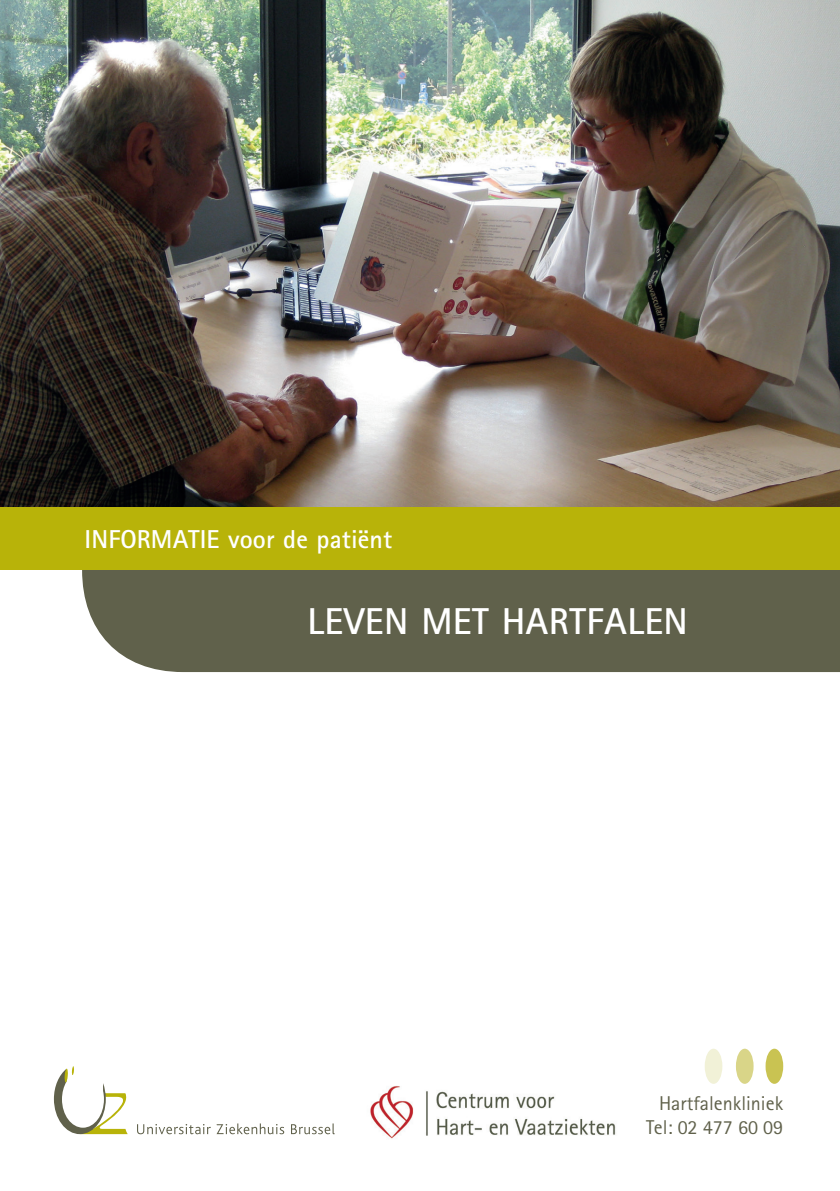
<style>
.page{position:relative;width:840px;height:1191px;background:#fff}
.page>*{position:absolute;margin:0;border:0;box-sizing:border-box;transform-origin:0 0}
.Normaal{font:700 37.4px "Rotis Sans Serif Std";letter-spacing:.01em;color:#fff}
.Normaal-2{font:700 26px "Rotis Sans Serif Std";letter-spacing:.005em;color:#fff}
.tekst{font:20px "Rotis Sans Serif Std";color:#60614b}
</style>
<div class="page">
<svg style="left:54px;top:1066px;width:74px;height:68px"></svg>
<svg style="left:137px;top:1123px;width:147px;height:11px"></svg>
<svg style="left:291px;top:1123px;width:43px;height:11px"></svg>
<div style="left:82px;top:570px;width:757px;height:102px;background:#60614b"></div>
<img style="left:0;top:0;width:839px;height:507px">
<div style="left:0;top:507px;width:839px;height:63px;background:#b8b309"></div>
<div style="left:765px;top:1048px;width:17px;height:35px;background:#c9c352;border-radius:50%"></div>
<div style="left:735px;top:1048px;width:18px;height:35px;background:#d9d588;border-radius:50%"></div>
<div style="left:704px;top:1048px;width:18px;height:35px;background:#f1f1d7;border-radius:50%"></div>
<img style="left:370px;top:1086px;width:246px;height:53px">
<p class="Normaal-2" style="left:85px;top:522px;width:309px">INFORMATIE voor de patiënt</p>
<p class="Normaal" style="left:307px;top:597px;width:381px">LEVEN MET HARTFALEN</p>
<p class="tekst" style="left:658px;top:1091px;width:126px">Hartfalenkliniek</p>
<p class="tekst" style="left:645px;top:1115px;width:138px">Tel: 02 477 60 09</p>
</div>
